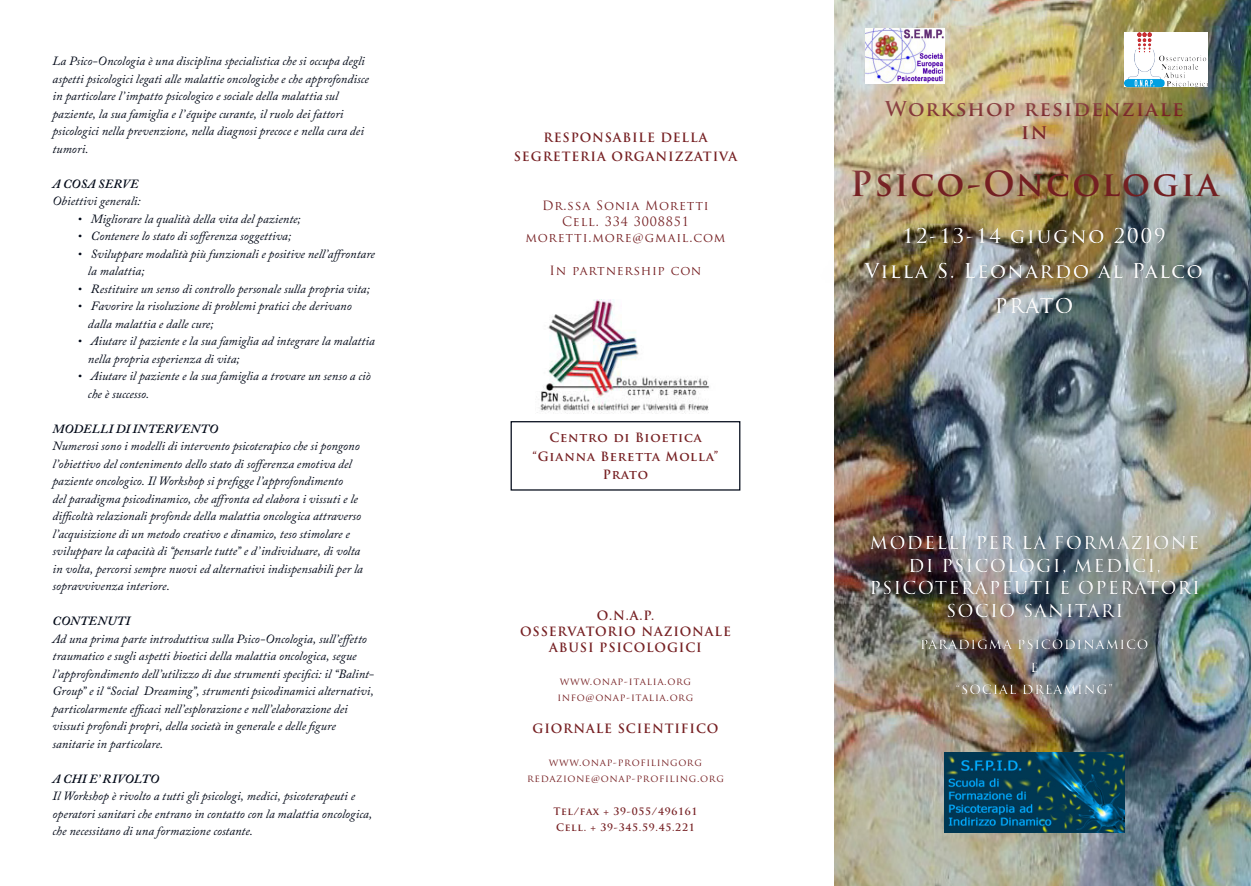
<style>
.page{position:relative;width:1251px;height:886px;background:#fff}
.page>*{position:absolute;margin:0;border:0;box-sizing:border-box;transform-origin:0 0}
.t1{font:700 33.75px "Trajan Pro";letter-spacing:.065em;color:#762023}
.t2{font:700 20px/35px "Trajan Pro";letter-spacing:.07em;color:#fff;text-align:center}
.t3{font:700 20px/22.5px "Trajan Pro";letter-spacing:.07em;color:#762023;text-align:center}
.t4{font:700 17.5px/22.5px "Trajan Pro";letter-spacing:.07em;color:#fff;text-align:center}
.Testo_ricorrente{font:italic 12.5px/17.5px "Adobe Caslon Pro";letter-spacing:.005em;color:#000817}
.Nome_società_1{font:700 12.5px/16.2px "Trajan Pro";letter-spacing:.07em;color:#762023;text-align:center}
.Nome_società_1-2{font:12.5px "Trajan Pro";letter-spacing:.07em;color:#762023}
.Testo_ricorrente-2{font:italic 600 12.5px "Adobe Caslon Pro";letter-spacing:.02em;color:#000817}
.t5{font:700 12.5px/22.5px "Trajan Pro";letter-spacing:.07em;color:#fff;text-align:center}
.Nome_società_1-3{font:12.5px "Trajan Pro";letter-spacing:.05em;color:#762023}
.Nome_società_1-4{font:10px "Trajan Pro";letter-spacing:.07em;color:#762023}
.Nome_società_1-5{font:700 10px "Trajan Pro";letter-spacing:.07em;color:#762023}
</style>
<div class="page">
<img style="left:834px;top:0;width:417px;height:886px">
<div style="left:753px;top:1px;width:498px;height:288px;background:#fff;opacity:.75"></div>
<div style="left:799px;top:125px;width:452px;height:174px;background:#231f20;opacity:.75"></div>
<div style="left:854px;top:223px;width:358px;height:99px;background:#231f20;opacity:.75"></div>
<div style="left:861px;top:531px;width:347px;height:96px;background:#231f20;opacity:.75"></div>
<div style="left:916px;top:636px;width:241px;height:68px;background:#231f20;opacity:.75"></div>
<img style="left:944px;top:752px;width:180px;height:80px">
<img style="left:865px;top:29px;width:79px;height:55px">
<img style="left:1124px;top:32px;width:83px;height:55px">
<img style="left:537px;top:300px;width:173px;height:114px">
<div style="left:510px;top:421px;width:230px;height:70px;border:1px solid #000817"></div>
<p class="Testo_ricorrente" style="left:53px;top:52px;width:318px">La Psico-Oncologia è una disciplina specialistica che si occupa degli aspetti psicologici legati alle malattie oncologiche e che approfondisce in particolare l’impatto psicologico e sociale della malattia sul paziente, la sua famiglia e l’équipe curante, il ruolo dei fattori psicologici nella prevenzione, nella diagnosi precoce e nella cura dei tumori.</p>
<p class="Testo_ricorrente-2" style="left:53px;top:176px;width:88px">A COSA SERVE</p>
<p class="Testo_ricorrente" style="left:53px;top:192px;width:90px">Obiettivi generali:</p>
<p class="Testo_ricorrente" style="left:77px;top:210px;width:225px">• Migliorare la qualità della vita del paziente;</p>
<p class="Testo_ricorrente" style="left:77px;top:227px;width:215px">• Contenere lo stato di sofferenza soggettiva;</p>
<p class="Testo_ricorrente" style="left:88px;top:245px;width:288px;text-indent:-11px">• Sviluppare modalità più funzionali e positive nell’affrontare la malattia;</p>
<p class="Testo_ricorrente" style="left:77px;top:280px;width:294px">• Restituire un senso di controllo personale sulla propria vita;</p>
<p class="Testo_ricorrente" style="left:88px;top:297px;width:265px;text-indent:-11px">• Favorire la risoluzione di problemi pratici che derivano dalla malattia e dalle cure;</p>
<p class="Testo_ricorrente" style="left:88px;top:332px;width:288px;text-indent:-11px">• Aiutare il paziente e la sua famiglia ad integrare la malattia nella propria esperienza di vita;</p>
<p class="Testo_ricorrente" style="left:88px;top:367px;width:284px;text-indent:-11px">• Aiutare il paziente e la sua famiglia a trovare un senso a ciò che è successo.</p>
<p class="Testo_ricorrente-2" style="left:53px;top:421px;width:167px">MODELLI DI INTERVENTO</p>
<p class="Testo_ricorrente" style="left:53px;top:437px;width:312px">Numerosi sono i modelli di intervento psicoterapico che si pongono l’obiettivo del contenimento dello stato di sofferenza emotiva del paziente oncologico. Il Workshop si prefigge l’approfondimento<br>del paradigma psicodinamico, che affronta ed elabora i vissuti e le difficoltà relazionali profonde della malattia oncologica attraverso l’acquisizione di un metodo creativo e dinamico, teso stimolare e sviluppare la capacità di “pensarle tutte” e d’individuare, di volta in volta, percorsi sempre nuovi ed alternativi indispensabili per la sopravvivenza interiore.</p>
<p class="Testo_ricorrente-2" style="left:53px;top:614px;width:79px">CONTENUTI</p>
<p class="Testo_ricorrente" style="left:53px;top:630px;width:323px">Ad una prima parte introduttiva sulla Psico-Oncologia, sull’effetto traumatico e sugli aspetti bioetici della malattia oncologica, segue l’approfondimento dell’utilizzo di due strumenti specifici: il “Balint-Group” e il “Social Dreaming”, strumenti psicodinamici alternativi, particolarmente efficaci nell’esplorazione e nell’elaborazione dei vissuti profondi propri, della società in generale e delle figure sanitarie in particolare.</p>
<p class="Testo_ricorrente-2" style="left:53px;top:771px;width:108px">A CHI E’ RIVOLTO</p>
<p class="Testo_ricorrente" style="left:53px;top:787px;width:321px">Il Workshop è rivolto a tutti gli psicologi, medici, psicoterapeuti e operatori sanitari che entrano in contatto con la malattia oncologica, che necessitano di una formazione costante.</p>
<p class="Nome_società_1" style="left:514px;top:128px;width:225px;line-height:18.8px">RESPONSABILE DELLA<br>SEGRETERIA ORGANIZZATIVA</p>
<p class="Nome_società_1-2" style="left:542px;top:197px;width:168px">Dr.ssa Sonia Moretti</p>
<p class="Nome_società_1-2" style="left:562px;top:213px;width:128px">Cell. 334 3008851</p>
<p class="Nome_società_1-2" style="left:525px;top:230px;width:202px">moretti.more@gmail.com</p>
<p class="Nome_società_1-3" style="left:549px;top:262px;width:153px">In partnership con</p>
<p class="Nome_società_1" style="left:549px;top:429px;width:154px">Centro di Bioetica</p>
<p class="Nome_società_1" style="left:532px;top:448px;width:187px">“Gianna Beretta Molla”</p>
<p class="Nome_società_1" style="left:603px;top:467px;width:47px">Prato</p>
<p class="Nome_società_1" style="left:597px;top:607px;width:59px">O.N.A.P.</p>
<p class="Nome_società_1" style="left:520px;top:623px;width:212px">OSSERVATORIO NAZIONALE<br>ABUSI PSICOLOGICI</p>
<p class="Nome_società_1-4" style="left:560px;top:674px;width:133px">www.onap-italia.org</p>
<p class="Nome_società_1-4" style="left:557px;top:691px;width:137px">info@onap-italia.org</p>
<p class="Nome_società_1" style="left:532px;top:721px;width:188px">GIORNALE SCIENTIFICO</p>
<p class="Nome_società_1-4" style="left:549px;top:756px;width:155px">www.onap-profilingorg</p>
<p class="Nome_società_1-4" style="left:527px;top:772px;width:198px">redazione@onap-profiling.org</p>
<p class="Nome_società_1-5" style="left:553px;top:805px;width:146px">Tel/fax + 39-055/496161</p>
<p class="Nome_società_1-5" style="left:556px;top:821px;width:140px">Cell. + 39-345.59.45.221</p>
<h2 class="t3" style="left:885px;top:98px;width:300px">Workshop residenziale in</h2>
<h1 class="t1" style="left:850px;top:163px;width:370px">Psico-Oncologia</h1>
<h2 class="t2" style="left:865px;top:218px;width:340px">12-13-14 giugno 2009<br>Villa S. Leonardo al Palco<br>PRATO</h2>
<h3 class="t4" style="left:869px;top:532px;width:332px">MODELLI PER LA FORMAZIONE<br>DI PSICOLOGI, MEDICI,<br>PSICOTERAPEUTI E OPERATORI<br>SOCIO SANITARI</h3>
<p class="t5" style="left:920px;top:634px;width:230px">PARADIGMA PSICODINAMICO<br>E<br>“SOCIAL DREAMING”</p>
</div>
